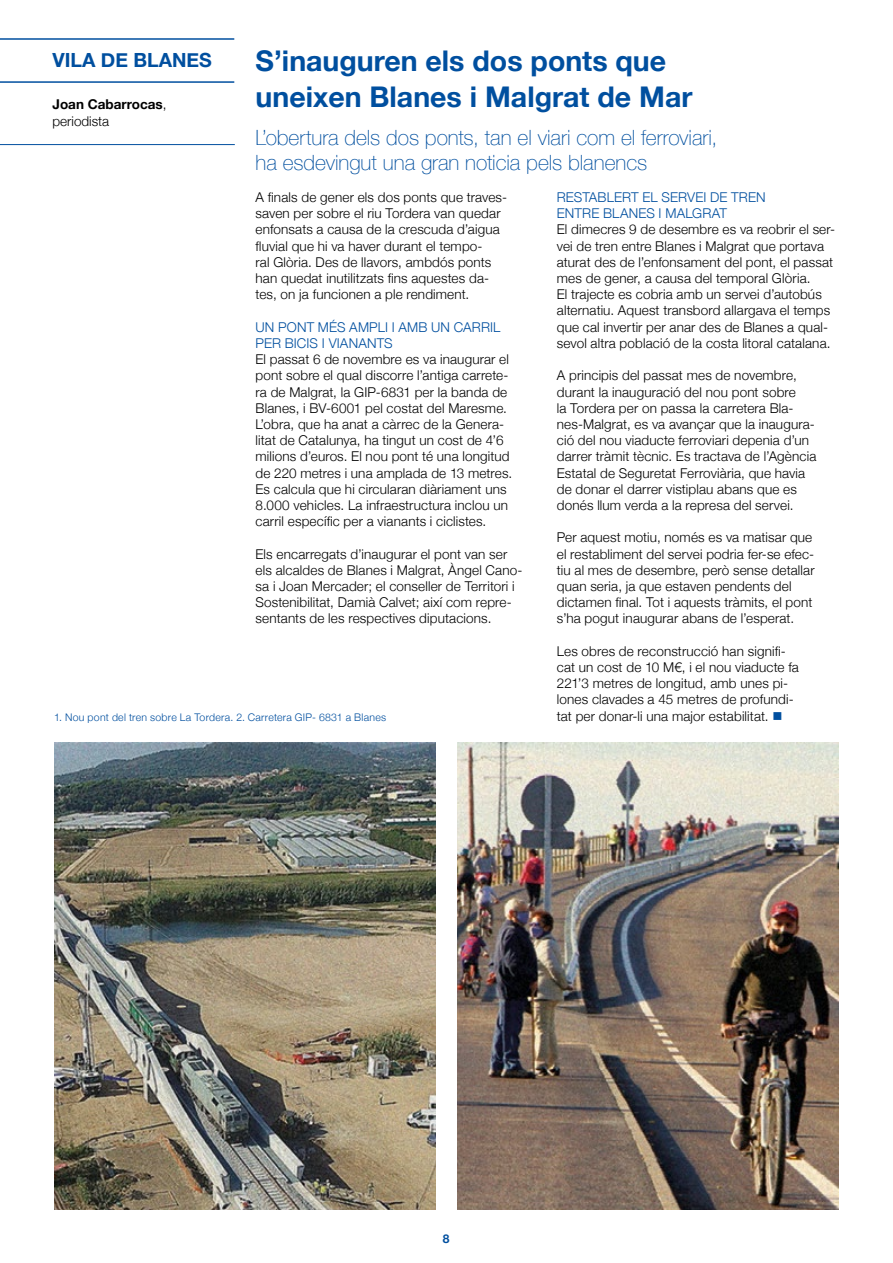
<style>
.page{position:relative;width:893px;height:1263px;background:#fff}
.page>*{position:absolute;margin:0;border:0;box-sizing:border-box;transform-origin:0 0}
.t1{font:700 28.5px/36px "Helvetica Neue";color:#004f9f}
.t2{font:100 21px/25.2px "Helvetica Neue";color:#004f9f}
.t3{font:700 19.5px "Helvetica Neue";color:#004f9f}
.t4{font:300 13.5px/16.2px "Helvetica Neue";letter-spacing:.01em;color:#000}
.t5{font:300 13.5px/16.2px "Helvetica Neue";letter-spacing:.01em;color:#004f9f}
.t6{font:700 13.5px/16.2px "Helvetica Neue";color:#000}
.t7{font:700 12px "Helvetica Neue";color:#004f9f}
.t8{font:300 10.5px "Helvetica Neue";letter-spacing:.025em;color:#004f9f}
.s1{font-weight:300}
.s2{color:#004f9f}
</style>
<div class="page">
<img style="left:54px;top:743px;width:382px;height:466px">
<img style="left:457px;top:743px;width:382px;height:466px">
<hr style="left:0;top:38px;width:234px;height:2px;background:#004f9f">
<hr style="left:0;top:81px;width:234px;height:2px;background:#004f9f">
<hr style="left:0;top:144px;width:235px;height:1px;background:#004f9f">
<h3 class="t3" style="left:53px;top:45px;width:161px">VILA DE BLANES</h3>
<p class="t6" style="left:53px;top:97px;width:116px">Joan Cabarrocas<span class="s1">, periodista</span></p>
<h1 class="t1" style="left:256px;top:44px;width:438px">S’inauguren els dos ponts que uneixen Blanes i Malgrat de Mar</h1>
<h2 class="t2" style="left:256px;top:124px;width:463px">L’obertura dels dos ponts, tan el viari com el ferroviari, ha esdevingut una gran noticia pels blanencs</h2>
<p class="t4" style="left:256px;top:188px;width:253px">A finals de gener els dos ponts que traves&shy;saven per sobre el riu Tordera van quedar enfonsats a causa de la crescuda d’aigua fluvial que hi va haver durant el tempo-<br>ral Glòria. Des de llavors, ambdós ponts han quedat inutilitzats fins aquestes da&shy;tes, on ja funcionen a ple rendiment.</p>
<p class="t5" style="left:256px;top:318px;width:246px">UN PONT MÉS AMPLI I AMB UN CARRIL<br>PER BICIS I VIANANTS</p>
<p class="t4" style="left:256px;top:350px;width:258px">El passat 6 de novembre es va inaugurar el pont sobre el qual discorre l’antiga carrete&shy;ra de Malgrat, la GIP-6831 per la banda de Blanes, i BV-6001 pel costat del Maresme.<br>L’obra, que ha anat a càrrec de la Genera&shy;litat de Catalunya, ha tingut un cost de 4’6 milions d’euros. El nou pont té una longitud de 220 metres i una amplada de 13 metres.<br>Es calcula que hi circularan diàriament uns 8.000 vehicles. La infraestructura inclou un carril específic per a vianants i ciclistes.</p>
<p class="t4" style="left:256px;top:545px;width:268px">Els encarregats d’inaugurar el pont van ser els alcaldes de Blanes i Malgrat, Àngel Cano&shy;sa i Joan Mercader; el conseller de Territori i Sostenibilitat, Damià Calvet; així com repre&shy;sentants de les respectives diputacions.</p>
<p class="t8" style="left:54px;top:708px;width:334px">1. Nou pont del tren sobre La Tordera. 2. Carretera GIP- 6831 a Blanes</p>
<p class="t5" style="left:557px;top:188px;width:210px">RESTABLERT EL SERVEI DE TREN<br>ENTRE BLANES I MALGRAT</p>
<p class="t4" style="left:557px;top:221px;width:280px">El dimecres 9 de desembre es va reobrir el ser&shy;vei de tren entre Blanes i Malgrat que portava aturat des de l’enfonsament del pont, el passat mes de gener, a causa del temporal Glòria.<br>El trajecte es cobria amb un servei d’autobús alternatiu. Aquest transbord allargava el temps que cal invertir per anar des de Blanes a qual&shy;sevol altra població de la costa litoral catalana.</p>
<p class="t4" style="left:557px;top:366px;width:261px">A principis del passat mes de novembre, durant la inauguració del nou pont sobre<br>la Tordera per on passa la carretera Bla&shy;nes-Malgrat, es va avançar que la inaugura&shy;ció del nou viaducte ferroviari depenia d’un darrer tràmit tècnic. Es tractava de l’Agència Estatal de Seguretat Ferroviària, que havia de donar el darrer vistiplau abans que es donés llum verda a la represa del servei.</p>
<p class="t4" style="left:557px;top:528px;width:259px">Per aquest motiu, només es va matisar que el restabliment del servei podria fer-se efec&shy;tiu al mes de desembre, però sense detallar quan seria, ja que estaven pendents del dictamen final. Tot i aquests tràmits, el pont s’ha pogut inaugurar abans de l’esperat.</p>
<p class="t4" style="left:557px;top:642px;width:244px">Les obres de reconstrucció han signifi&shy;cat un cost de 10 M€, i el nou viaducte fa 221’3 metres de longitud, amb unes pi&shy;lones clavades a 45 metres de profundi&shy;tat per donar-li una major estabilitat. <span class="s2">■</span></p>
<p class="t7" style="left:443px;top:1229px;width:8px">8</p>
</div>
